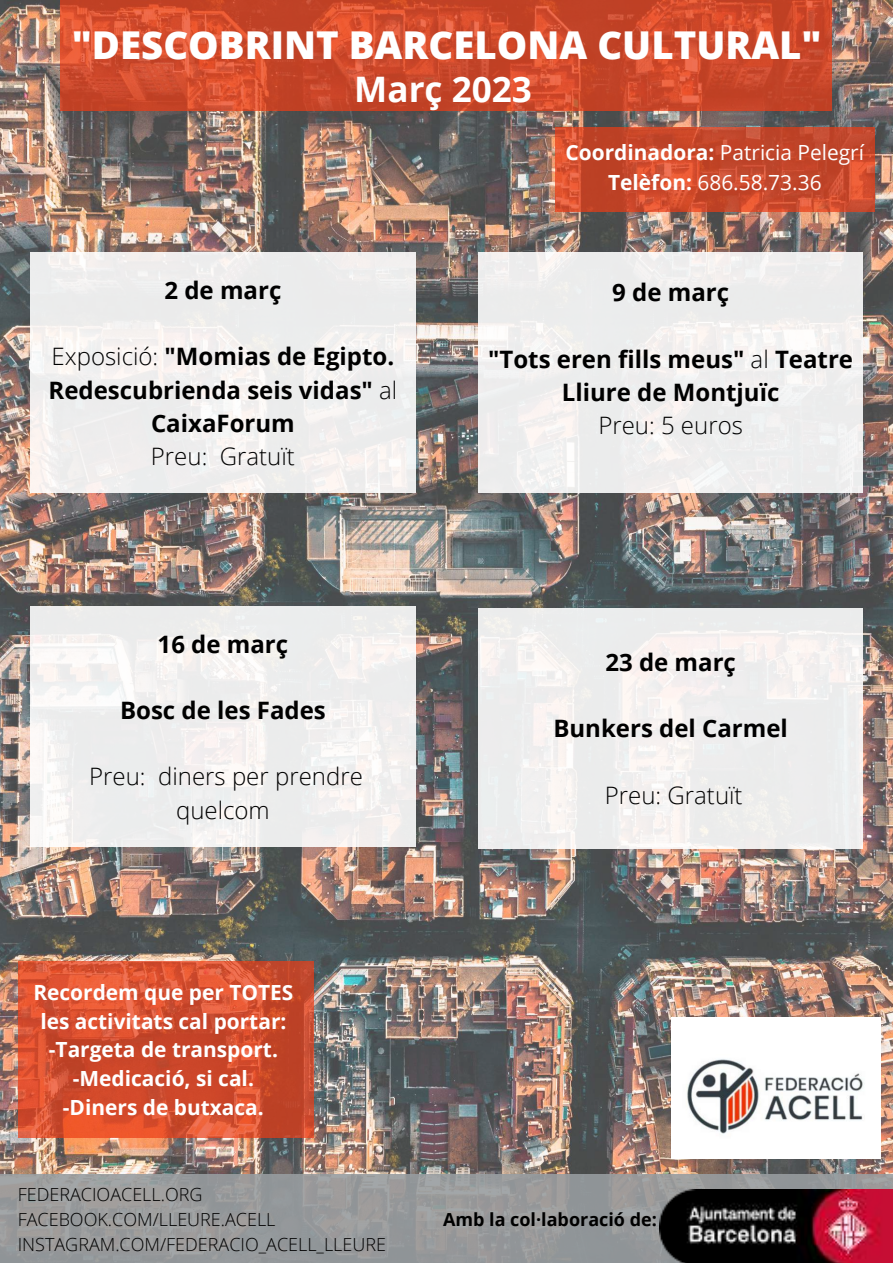
<style>
.page{position:relative;width:893px;height:1263px;background:#fff}
.page>*{position:absolute;margin:0;border:0;box-sizing:border-box;transform-origin:0 0}
.t1{font:800 38.4px "Open Sans";color:#fff}
.t2{font:700 35.17px "Open Sans";color:#fff}
.t3{font:700 24px/33.2px "Open Sans";color:#000;text-align:center}
.t4{font:300 24px/33.2px "Open Sans";color:#000;text-align:center}
.t5{font:700 20.92px/28.7px "Open Sans";color:#fff;text-align:center}
.t6{font:20.92px/30.5px "Open Sans";color:#fff;text-align:center}
.t7{font:300 18px/24.8px "Open Sans";color:#000}
.t8{font:700 18px "Open Sans";color:#000}
.s1{font-weight:300}
.s2{font-weight:700}
</style>
<div class="page">
<img style="left:0;top:0;width:893px;height:1174px">
<svg style="left:60px;top:0;width:771px;height:110px;background:#ce4a2c"></svg>
<svg style="left:555px;top:128px;width:320px;height:84px;background:#ca4a2d"></svg>
<div style="left:31px;top:252px;width:384px;height:240px;background:linear-gradient(to right,#f1f0ef,#f0efee)"></div>
<div style="left:0;top:1174px;width:893px;height:89px;background:#989da0"></div>
<div style="left:478px;top:252px;width:385px;height:240px;background:linear-gradient(to right,#f0efee,#f0efef)"></div>
<img style="left:672px;top:1017px;width:209px;height:141px">
<div style="left:31px;top:606px;width:384px;height:241px;background:linear-gradient(to right,#f2f1f1,#f1efef)"></div>
<svg style="left:18px;top:961px;width:296px;height:176px;background:#d34e2f"></svg>
<img style="left:659px;top:1190px;width:234px;height:73px">
<div style="left:478px;top:608px;width:385px;height:240px;background:linear-gradient(to right,#f1f0ef,#f0efee)"></div>
<h1 class="t1" style="left:72px;top:18px;width:751px">"DESCOBRINT BARCELONA CULTURAL"</h1>
<h2 class="t2" style="left:354px;top:64px;width:179px">Març 2023</h2>
<p class="t3" style="left:164px;top:273px;width:118px">2 de març</p>
<p class="t3" style="left:49px;top:339px;width:350px"><span class="s1">Exposició:</span> "Momias de Egipto.<br>Redescubrienda seis vidas" <span class="s1">al<br></span>CaixaForum</p>
<p class="t4" style="left:151px;top:439px;width:145px">Preu: Gratuït</p>
<p class="t6" style="left:565px;top:136px;width:300px"><span class="s2">Coordinadora:</span> Patricia Pelegrí<br><span class="s2">Telèfon:</span> 686.58.73.36</p>
<p class="t3" style="left:612px;top:275px;width:118px">9 de març</p>
<p class="t3" style="left:488px;top:342px;width:366px">"Tots eren fills meus" <span class="s1">al</span> Teatre<br>Lliure de Montjuïc</p>
<p class="t4" style="left:598px;top:408px;width:146px">Preu: 5 euros</p>
<p class="t3" style="left:158px;top:627px;width:132px">16 de març</p>
<p class="t3" style="left:120px;top:693px;width:207px">Bosc de les Fades</p>
<p class="t4" style="left:89px;top:759px;width:275px">Preu: diners per prendre quelcom</p>
<p class="t3" style="left:605px;top:645px;width:132px">23 de març</p>
<p class="t3" style="left:553px;top:711px;width:236px">Bunkers del Carmel</p>
<p class="t4" style="left:605px;top:777px;width:139px">Preu: Gratuït</p>
<p class="t5" style="left:33px;top:977px;width:261px">Recordem que per TOTES les activitats cal portar: -Targeta de transport. -Medicació, si cal. -Diners de butxaca.</p>
<p class="t7" style="left:18px;top:1182px;width:370px">FEDERACIOACELL.ORG<br>FACEBOOK.COM/LLEURE.ACELL<br>INSTAGRAM.COM/FEDERACIO_ACELL_LLEURE</p>
<p class="t8" style="left:443px;top:1207px;width:215px">Amb la col·laboració de:</p>
</div>
